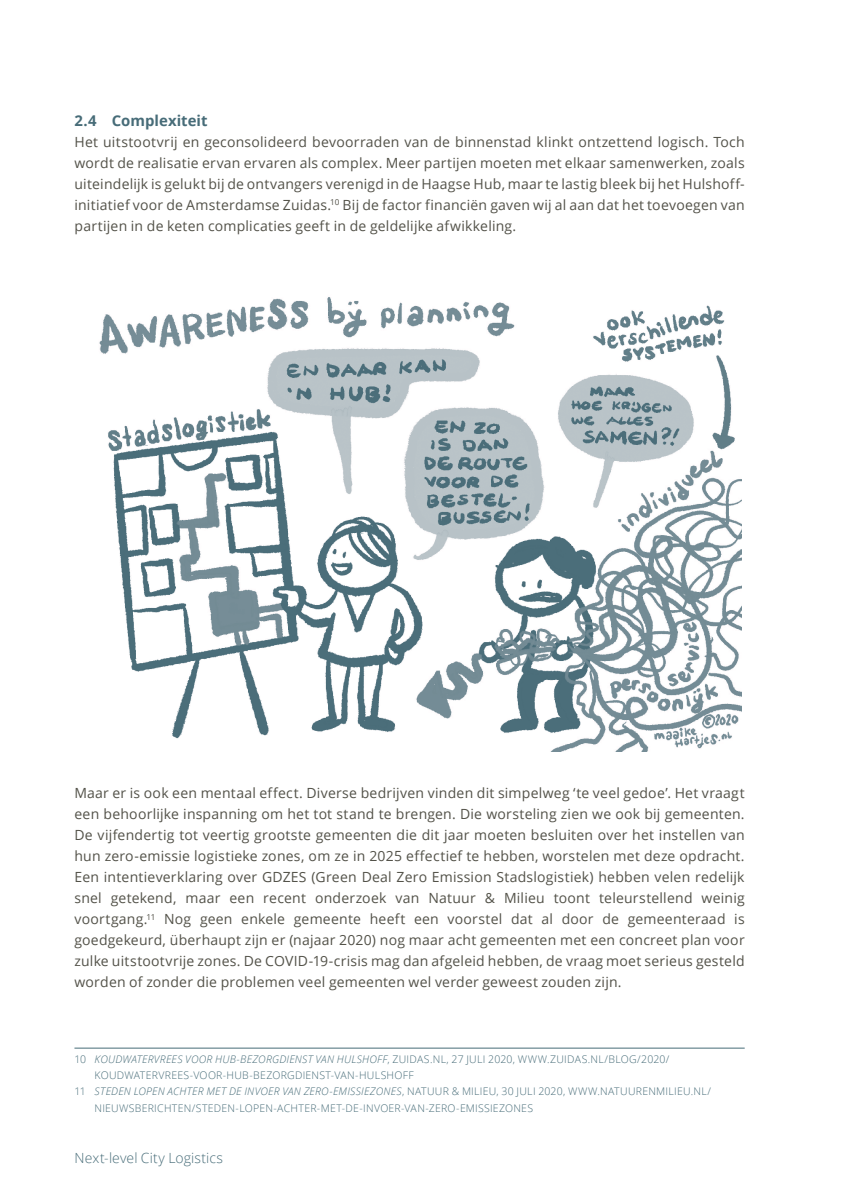
<style>
.page{position:relative;width:844px;height:1191px;background:#fff}
.page>*{position:absolute;margin:0;border:0;box-sizing:border-box;transform-origin:0 0}
._2020_Kop_1_1{font:700 14.88px "Open Sans";letter-spacing:.005em;color:#476c78}
._2020_Plat{font:14px/21px "Open Sans";letter-spacing:.015em;color:#535249;text-align:justify}
.t1{font:300 14px "Open Sans";letter-spacing:.01em;color:#476c78}
._2020_Voetnoot{font:300 10.5px/16.1px "Open Sans";letter-spacing:.025em;color:#476c78}
.s1{font-style:italic}
</style>
<div class="page">
<img style="left:99px;top:297px;width:642px;height:454px">
<hr style="left:74px;top:1047px;width:670px;height:1px;background:#476c78">
<h3 class="_2020_Kop_1_1" style="left:74px;top:110px;width:135px">2.4 Complexiteit</h3>
<p class="_2020_Plat" style="left:74px;top:131px;width:671px">Het uitstootvrij en geconsolideerd bevoorraden van de binnenstad klinkt ontzettend logisch. Toch wordt de realisatie ervan ervaren als complex. Meer partijen moeten met elkaar samenwerken, zoals uiteindelijk is gelukt bij de ontvangers verenigd in de Haagse Hub, maar te lastig bleek bij het Hulshoff&shy;initiatief voor de Amsterdamse Zuidas.<sup>10</sup> Bij de factor financiën gaven wij al aan dat het toevoegen van partijen in de keten complicaties geeft in de geldelijke afwikkeling.</p>
<p class="_2020_Plat" style="left:74px;top:782px;width:671px">Maar er is ook een mentaal effect. Diverse bedrijven vinden dit simpelweg ‘te veel gedoe’. Het vraagt een behoorlijke inspanning om het tot stand te brengen. Die worsteling zien we ook bij gemeenten.<br>De vijfendertig tot veertig grootste gemeenten die dit jaar moeten besluiten over het instellen van hun zero-emissie logistieke zones, om ze in 2025 effectief te hebben, worstelen met deze opdracht.<br>Een intentieverklaring over GDZES (Green Deal Zero Emission Stadslogistiek) hebben velen redelijk snel getekend, maar een recent onderzoek van Natuur &amp; Milieu toont teleurstellend weinig voortgang.<sup>11</sup> Nog geen enkele gemeente heeft een voorstel dat al door de gemeenteraad is goedgekeurd, überhaupt zijn er (najaar 2020) nog maar acht gemeenten met een concreet plan voor zulke uitstootvrije zones. De COVID-19-crisis mag dan afgeleid hebben, de vraag moet serieus gesteld worden of zonder die problemen veel gemeenten wel verder geweest zouden zijn.</p>
<p class="_2020_Voetnoot" style="left:94px;top:1051px;width:576px;text-indent:-20px">10 <span class="s1">KOUDWATERVREES VOOR HUB-BEZORGDIENST VAN HULSHOFF</span>, ZUIDAS.NL, 27 JULI 2020, WWW.ZUIDAS.NL/BLOG/2020/<br>KOUDWATERVREES-VOOR-HUB-BEZORGDIENST-VAN-HULSHOFF</p>
<p class="_2020_Voetnoot" style="left:94px;top:1083px;width:618px;text-indent:-20px">11 <span class="s1">STEDEN LOPEN ACHTER MET DE INVOER VAN ZERO-EMISSIEZONES</span>, NATUUR &amp; MILIEU, 30 JULI 2020, WWW.NATUURENMILIEU.NL/<br>NIEUWSBERICHTEN/STEDEN-LOPEN-ACHTER-MET-DE-INVOER-VAN-ZERO-EMISSIEZONES</p>
<p class="t1" style="left:74px;top:1148px;width:150px">Next-level City Logistics</p>
</div>
